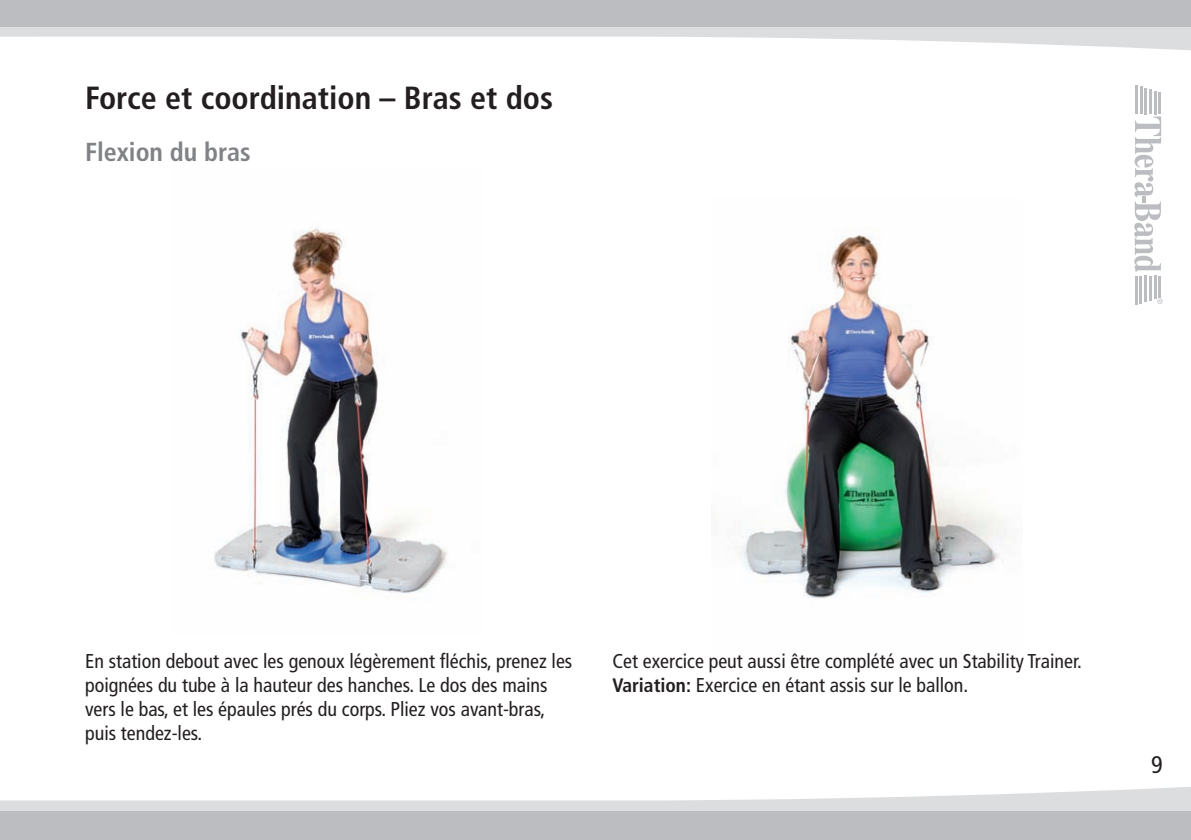
<style>
.page{position:relative;width:1191px;height:840px;background:#fff}
.page>*{position:absolute;margin:0;border:0;box-sizing:border-box;transform-origin:0 0}
.t1{font:700 condensed 32px "Frutiger";color:#231f20}
.t2{font:700 condensed 26px "Frutiger";color:#808285}
.t3{font:condensed 24px "Frutiger";color:#231f20}
.t4{font:condensed 20px/24px "Frutiger";color:#231f20}
.s1{font-weight:700;font-size:19.4px}
</style>
<div class="page">
<hr style="left:1135px;top:85px;width:2px;height:29px;background:#bcbdc0">
<hr style="left:1158px;top:92px;width:3px;height:22px;background:#bcbdc0">
<hr style="left:1154px;top:91px;width:2px;height:23px;background:#bcbdc0">
<hr style="left:1149px;top:89px;width:2px;height:25px;background:#bcbdc0">
<hr style="left:1144px;top:88px;width:3px;height:26px;background:#bcbdc0">
<hr style="left:1139px;top:86px;width:3px;height:28px;background:#bcbdc0">
<hr style="left:1134px;top:276px;width:3px;height:28px;background:#bcbdc0">
<hr style="left:1158px;top:276px;width:3px;height:21px;background:#bcbdc0">
<hr style="left:1153px;top:276px;width:3px;height:23px;background:#bcbdc0">
<hr style="left:1149px;top:276px;width:2px;height:24px;background:#bcbdc0">
<hr style="left:1144px;top:276px;width:3px;height:26px;background:#bcbdc0">
<hr style="left:1139px;top:276px;width:3px;height:27px;background:#bcbdc0">
<svg style="left:1157px;top:298px;width:5px;height:6px"></svg>
<svg style="left:1134px;top:116px;width:27px;height:156px"></svg>
<svg style="left:0;top:787px;width:1191px;height:24px;fill:#dcdddf"></svg>
<svg style="left:0;top:26px;width:1191px;height:25px"></svg>
<div style="left:0;top:811px;width:1191px;height:28px;background:#bcbdc0"></div>
<div style="left:0;top:0;width:1191px;height:26px;background:#bcbdc0"></div>
<img style="left:214px;top:228px;width:233px;height:365px">
<img style="left:739px;top:235px;width:267px;height:364px">
<h1 class="t1" style="left:85px;top:85px;width:469px">Force et coordination – Bras et dos</h1>
<h2 class="t2" style="left:85px;top:142px;width:167px">Flexion du bras</h2>
<p class="t4" style="left:85px;top:650px;width:489px">En station debout avec les genoux légèrement fléchis, prenez les poignées du tube à la hauteur des hanches. Le dos des mains vers le bas, et les épaules prés du corps. Pliez vos avant-bras, puis tendez-les.</p>
<p class="t4" style="left:612px;top:650px;width:471px">Cet exercice peut aussi être complété avec un Stability Trainer.<br><span class="s1">Variation:</span> Exercice en étant assis sur le ballon.</p>
<p class="t3" style="left:1151px;top:754px;width:13px">9</p>
</div>
